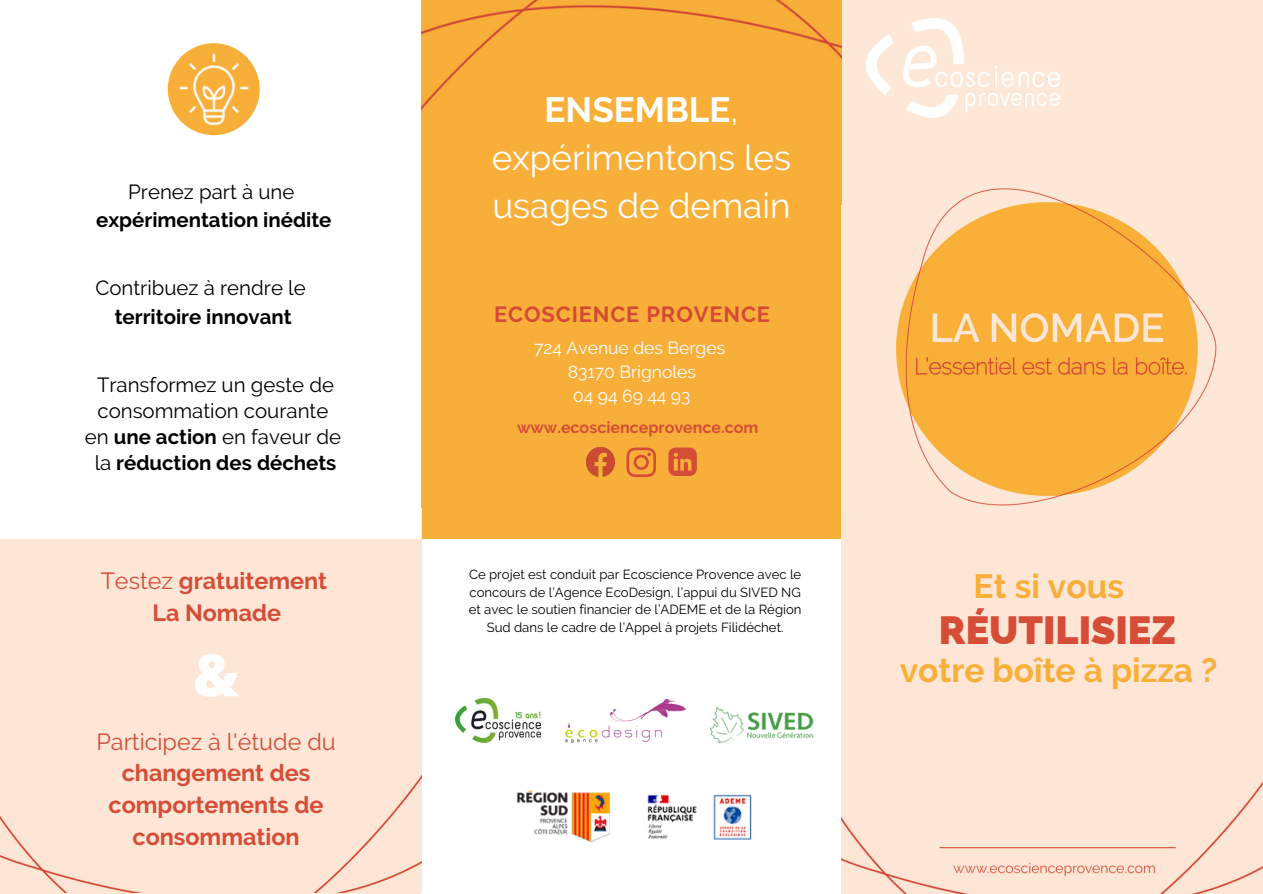
<style>
.page{position:relative;width:1263px;height:894px;background:#fff}
.page>*{position:absolute;margin:0;border:0;box-sizing:border-box;transform-origin:0 0}
.t1{font:800 58.35px "Open Sans";color:#fff}
.t2{font:800 39.45px "Raleway";color:#d54c37}
.t3{font:34.95px/48.2px "Raleway";color:#fff;text-align:center}
.t4{font:700 33.6px "Raleway";color:#f8af3a}
.t5{font:700 23.4px/31.7px "Raleway";color:#d54c37;text-align:center}
.t6{font:23.4px "Raleway";color:#d54c37}
.t7{font:700 21.9px "Raleway";letter-spacing:.04em;color:#d54937}
.t8{font:20.4px/26.2px "Raleway";color:#000;text-align:center}
.t9{font:700 20.4px "Raleway";color:#000}
.t10{font:17.55px/24px "Raleway";color:#fff;text-align:center}
.t11{font:700 16.05px "Raleway";color:#d54c37}
.t12{font:13.2px/17.5px "Raleway";color:#000;text-align:center}
.s1{font-weight:700}
.s2{font-weight:400}
</style>
<div class="page">
<div style="left:0;top:0;width:1263px;height:893px;background:#fde7d6"></div>
<div style="left:421px;top:534px;width:420px;height:359px;background:#fff"></div>
<div style="left:421px;top:193px;width:420px;height:346px;background:#f8af39"></div>
<div style="left:421px;top:0;width:420px;height:193px;background:#f8af39"></div>
<div style="left:525px;top:46px;width:220px;height:90px;background:#f8af39"></div>
<img style="left:896px;top:188px;width:321px;height:318px">
<img style="left:867px;top:19px;width:192px;height:99px">
<img style="left:841px;top:781px;width:422px;height:112px">
<img style="left:0;top:776px;width:421px;height:116px">
<div style="left:89px;top:803px;width:239px;height:77px;background:#fde6d5"></div>
<div style="left:0;top:0;width:421px;height:539px;background:#fff"></div>
<div style="left:168px;top:43px;width:92px;height:92px;background:#f8af3a;border-radius:50%"></div>
<img style="left:176px;top:51px;width:75px;height:76px">
<img style="left:586px;top:447px;width:28px;height:29px">
<svg style="left:626px;top:447px;width:30px;height:30px"></svg>
<svg style="left:668px;top:447px;width:29px;height:29px"></svg>
<img style="left:456px;top:698px;width:84px;height:44px">
<img style="left:647px;top:794px;width:105px;height:46px">
<img style="left:711px;top:706px;width:103px;height:36px">
<img style="left:516px;top:790px;width:95px;height:51px">
<img style="left:565px;top:699px;width:121px;height:43px">
<div style="left:918px;top:816px;width:268px;height:32px;background:#fde7d6"></div>
<hr style="left:939px;top:846px;width:237px;height:2px;background:#d54c37">
<div style="left:498px;top:68px;width:270px;height:60px;background:#f8af39"></div>
<div style="left:509px;top:32px;width:224px;height:32px;background:#f8af39"></div>
<div style="left:452px;top:105px;width:87px;height:31px;background:#f8af39"></div>
<h3 class="t8" style="left:128px;top:178px;width:168px">Prenez part à une</h3>
<h3 class="t9" style="left:96px;top:208px;width:237px">expérimentation inédite</h3>
<h3 class="t8" style="left:95px;top:274px;width:212px">Contribuez à rendre le</h3>
<h3 class="t9" style="left:115px;top:304px;width:178px">territoire innovant</h3>
<h3 class="t8" style="left:85px;top:371px;width:258px">Transformez un geste de consommation courante en <span class="s1">une action</span> en faveur de la <span class="s1">réduction des déchets</span></h3>
<h3 class="t5" style="left:101px;top:565px;width:228px"><span class="s2">Testez</span> gratuitement<br>La Nomade</h3>
<h1 class="t1" style="left:193px;top:633px;width:48px">&amp;</h1>
<h3 class="t6" style="left:96px;top:727px;width:241px">Participez à l'étude du</h3>
<h3 class="t5" style="left:109px;top:757px;width:216px">changement des comportements de consommation</h3>
<h3 class="t3" style="left:492px;top:85px;width:301px"><span class="s1">ENSEMBLE</span>, expérimentons les usages de demain</h3>
<h3 class="t7" style="left:494px;top:301px;width:277px">ECOSCIENCE PROVENCE</h3>
<h3 class="t10" style="left:534px;top:335px;width:193px">724 Avenue des Berges<br>83170 Brignoles<br>04 94 69 44 93</h3>
<p class="t11" style="left:517px;top:417px;width:243px">www.ecoscienceprovence.com</p>
<p class="t12" style="left:469px;top:565px;width:334px">Ce projet est conduit par Ecoscience Provence avec le concours de l’Agence EcoDesign, l’appui du SIVED NG et avec le soutien financier de l’ADEME et de la Région Sud dans le cadre de l’Appel à projets Filidéchet.</p>
<h3 class="t4" style="left:974px;top:566px;width:152px">Et si vous</h3>
<h2 class="t2" style="left:939px;top:606px;width:239px">RÉUTILISIEZ</h2>
<h3 class="t4" style="left:900px;top:649px;width:319px">votre boîte à pizza ?</h3>
</div>
